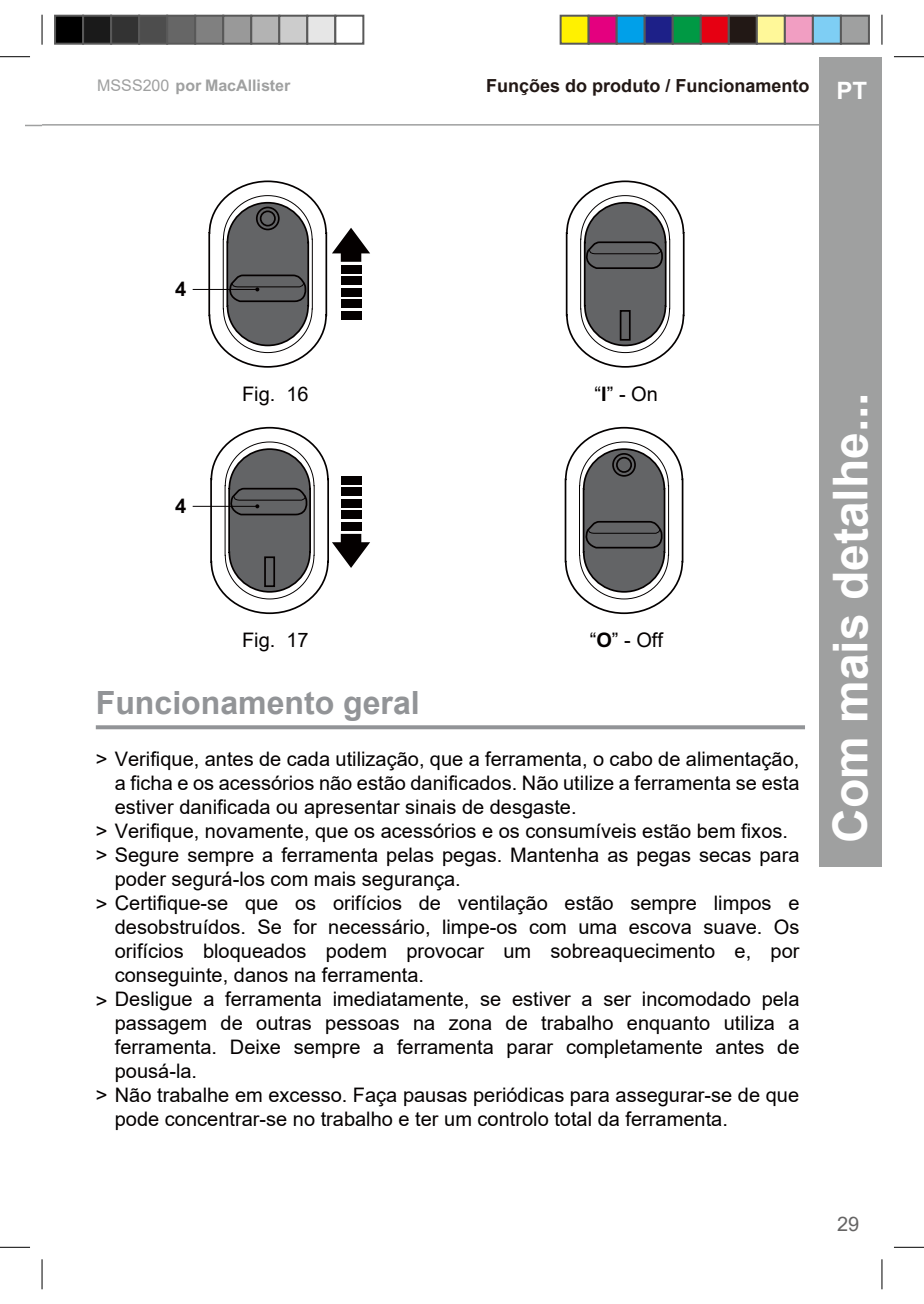
<style>
.page{position:relative;width:924px;height:1304px;background:#fff}
.page>*{position:absolute;margin:0;border:0;box-sizing:border-box;transform-origin:0 0}
.t1{font:700 48px "Arial";color:#fff}
.t2{font:700 32px "Arial";color:#929497}
.t3{font:700 24px "Arial";color:#fff}
.t4{font:20px/24px "Arial";color:#040000}
.t5{font:20px "Arial";color:#656464}
.t6{font:700 20px "Arial";color:#040000}
.t7{font:700 18px "Arial";color:#221815}
.t8{font:700 16px "Arial";color:#9fa0a0}
.s1{font-weight:400}
.s2{font-weight:700}
</style>
<div class="page">
<svg style="left:25px;top:125px;width:17px;height:1px"></svg>
<hr style="left:42px;top:124px;width:839px;height:2px;background:#9fa0a0">
<div style="left:819px;top:57px;width:62px;height:809px;background:#9fa0a0"></div>
<hr style="left:0;top:56px;width:30px;height:1px;background:#000">
<hr style="left:893px;top:56px;width:30px;height:1px;background:#000">
<hr style="left:0;top:1247px;width:30px;height:1px;background:#000">
<hr style="left:893px;top:1247px;width:30px;height:1px;background:#000">
<hr style="left:42px;top:15px;width:1px;height:30px;background:#000">
<hr style="left:42px;top:1259px;width:1px;height:30px;background:#000">
<hr style="left:881px;top:15px;width:1px;height:30px;background:#000">
<hr style="left:881px;top:1259px;width:1px;height:30px;background:#000">
<div style="left:54px;top:15px;width:30px;height:30px;background:#000;border:2px solid #595959"></div>
<div style="left:82px;top:15px;width:30px;height:30px;background:#1a1a1a;border:2px solid #595959"></div>
<div style="left:110px;top:15px;width:30px;height:30px;background:#333;border:2px solid #595959"></div>
<div style="left:138px;top:15px;width:30px;height:30px;background:#4d4d4d;border:2px solid #595959"></div>
<div style="left:166px;top:15px;width:30px;height:30px;background:#666;border:2px solid #595959"></div>
<div style="left:194px;top:15px;width:30px;height:30px;background:#808080;border:2px solid #595959"></div>
<div style="left:222px;top:15px;width:30px;height:30px;background:#999;border:2px solid #595959"></div>
<div style="left:250px;top:15px;width:30px;height:30px;background:#b3b3b3;border:2px solid #595959"></div>
<div style="left:278px;top:15px;width:30px;height:30px;background:#ccc;border:2px solid #595959"></div>
<div style="left:306px;top:15px;width:30px;height:30px;background:#e6e6e6;border:2px solid #595959"></div>
<div style="left:334px;top:15px;width:30px;height:30px;background:#fff;border:2px solid #595959"></div>
<div style="left:560px;top:16px;width:28px;height:28px;background:#fff100"></div>
<div style="left:559px;top:15px;width:30px;height:30px;border:2px solid #595959"></div>
<div style="left:588px;top:16px;width:28px;height:28px;background:#e4007f"></div>
<div style="left:587px;top:15px;width:30px;height:30px;border:2px solid #595959"></div>
<div style="left:616px;top:16px;width:28px;height:28px;background:#00a0e9"></div>
<div style="left:615px;top:15px;width:30px;height:30px;border:2px solid #595959"></div>
<div style="left:644px;top:16px;width:28px;height:28px;background:#1d2088"></div>
<div style="left:643px;top:15px;width:30px;height:30px;border:2px solid #595959"></div>
<div style="left:672px;top:16px;width:28px;height:28px;background:#094"></div>
<div style="left:671px;top:15px;width:30px;height:30px;border:2px solid #595959"></div>
<div style="left:700px;top:16px;width:28px;height:28px;background:#e60012"></div>
<div style="left:699px;top:15px;width:30px;height:30px;border:2px solid #595959"></div>
<div style="left:728px;top:16px;width:28px;height:28px;background:#221815"></div>
<div style="left:727px;top:15px;width:30px;height:30px;border:2px solid #595959"></div>
<div style="left:756px;top:16px;width:28px;height:28px;background:#fff899"></div>
<div style="left:755px;top:15px;width:30px;height:30px;border:2px solid #595959"></div>
<div style="left:784px;top:16px;width:28px;height:28px;background:#f19ec2"></div>
<div style="left:783px;top:15px;width:30px;height:30px;border:2px solid #595959"></div>
<div style="left:812px;top:16px;width:28px;height:28px;background:#7ecef4"></div>
<div style="left:811px;top:15px;width:30px;height:30px;border:2px solid #595959"></div>
<div style="left:840px;top:16px;width:28px;height:28px;background:#9fa0a0"></div>
<div style="left:839px;top:15px;width:30px;height:30px;border:2px solid #595959"></div>
<svg style="left:96px;top:725px;width:708px;height:4px;background:#999b9e"></svg>
<hr style="left:192px;top:289px;width:65px;height:1px;background:#040000">
<svg style="left:207px;top:180px;width:163px;height:188px"></svg>
<div style="left:340px;top:265px;width:21px;height:8px;background:#040000"></div>
<div style="left:340px;top:277px;width:21px;height:8px;background:#040000"></div>
<div style="left:340px;top:288px;width:21px;height:9px;background:#040000"></div>
<div style="left:340px;top:300px;width:21px;height:8px;background:#040000"></div>
<div style="left:340px;top:311px;width:21px;height:9px;background:#040000"></div>
<svg style="left:565px;top:180px;width:120px;height:188px"></svg>
<div style="left:619px;top:310px;width:11px;height:31px;border:2px solid #040000"></div>
<hr style="left:192px;top:506px;width:65px;height:1px;background:#040000">
<svg style="left:209px;top:426px;width:161px;height:189px"></svg>
<div style="left:340px;top:522px;width:21px;height:9px;background:#040000"></div>
<div style="left:340px;top:511px;width:21px;height:8px;background:#040000"></div>
<div style="left:340px;top:499px;width:21px;height:8px;background:#040000"></div>
<div style="left:340px;top:487px;width:21px;height:9px;background:#040000"></div>
<div style="left:340px;top:476px;width:21px;height:8px;background:#040000"></div>
<svg style="left:564px;top:426px;width:120px;height:189px"></svg>
<div style="left:612px;top:453px;width:23px;height:24px;border:2px solid #040000;border-radius:50%"></div>
<div style="left:615px;top:457px;width:16px;height:16px;border:2px solid #040000;border-radius:50%"></div>
<p class="t8" style="left:97px;top:76px;width:194px"><span class="s1">MSSS200</span> por MacAllister</p>
<p class="t7" style="left:486px;top:73px;width:325px">Funções do produto / Funcionamento</p>
<p class="t3" style="left:836px;top:77px;width:32px">PT</p>
<p class="t6" style="left:175px;top:277px;width:13px">4</p>
<p class="t6" style="left:175px;top:494px;width:13px">4</p>
<p class="t4" style="left:242px;top:382px;width:68px">Fig. 16</p>
<p class="t4" style="left:594px;top:382px;width:65px">“<span class="s2">I</span>” - On</p>
<p class="t4" style="left:242px;top:628px;width:68px">Fig. 17</p>
<p class="t4" style="left:589px;top:628px;width:75px">“<span class="s2">O</span>” - Off</p>
<h2 class="t2" style="left:96px;top:680px;width:325px">Funcionamento geral</h2>
<p class="t4" style="left:96px;top:747px;width:704px">&gt; Verifique, antes de cada utilização, que a ferramenta, o cabo de alimentação,</p>
<p class="t4" style="left:115px;top:771px;width:685px">a ficha e os acessórios não estão danificados. Não utilize a ferramenta se esta estiver danificada ou apresentar sinais de desgaste.</p>
<p class="t4" style="left:96px;top:819px;width:705px">&gt; Verifique, novamente, que os acessórios e os consumíveis estão bem fixos. &gt; Segure sempre a ferramenta pelas pegas. Mantenha as pegas secas para</p>
<p class="t4" style="left:96px;top:891px;width:704px">&gt; Certifique-se que os orifícios de ventilação estão sempre limpos e</p>
<p class="t4" style="left:115px;top:867px;width:347px">poder segurá-los com mais segurança.</p>
<p class="t4" style="left:115px;top:915px;width:686px">desobstruídos. Se for necessário, limpe-os com uma escova suave. Os orifícios bloqueados podem provocar um sobreaquecimento e, por conseguinte, danos na ferramenta.<br>Desligue a ferramenta imediatamente, se estiver a ser incomodado pela passagem de outras pessoas na zona de trabalho enquanto utiliza a ferramenta. Deixe sempre a ferramenta parar completamente antes de pousá-la.</p>
<p class="t4" style="left:115px;top:1107px;width:614px">pode concentrar-se no trabalho e ter um controlo total da ferramenta.</p>
<p class="t4" style="left:96px;top:989px;width:13px">&gt;</p>
<p class="t4" style="left:96px;top:1083px;width:704px">&gt; Não trabalhe em excesso. Faça pausas periódicas para assegurar-se de que</p>
<h1 class="t1" style="left:816px;top:843px;width:452px;rotate:-90deg">Com mais detalhe...</h1>
<p class="t5" style="left:836px;top:1210px;width:24px">29</p>
</div>
